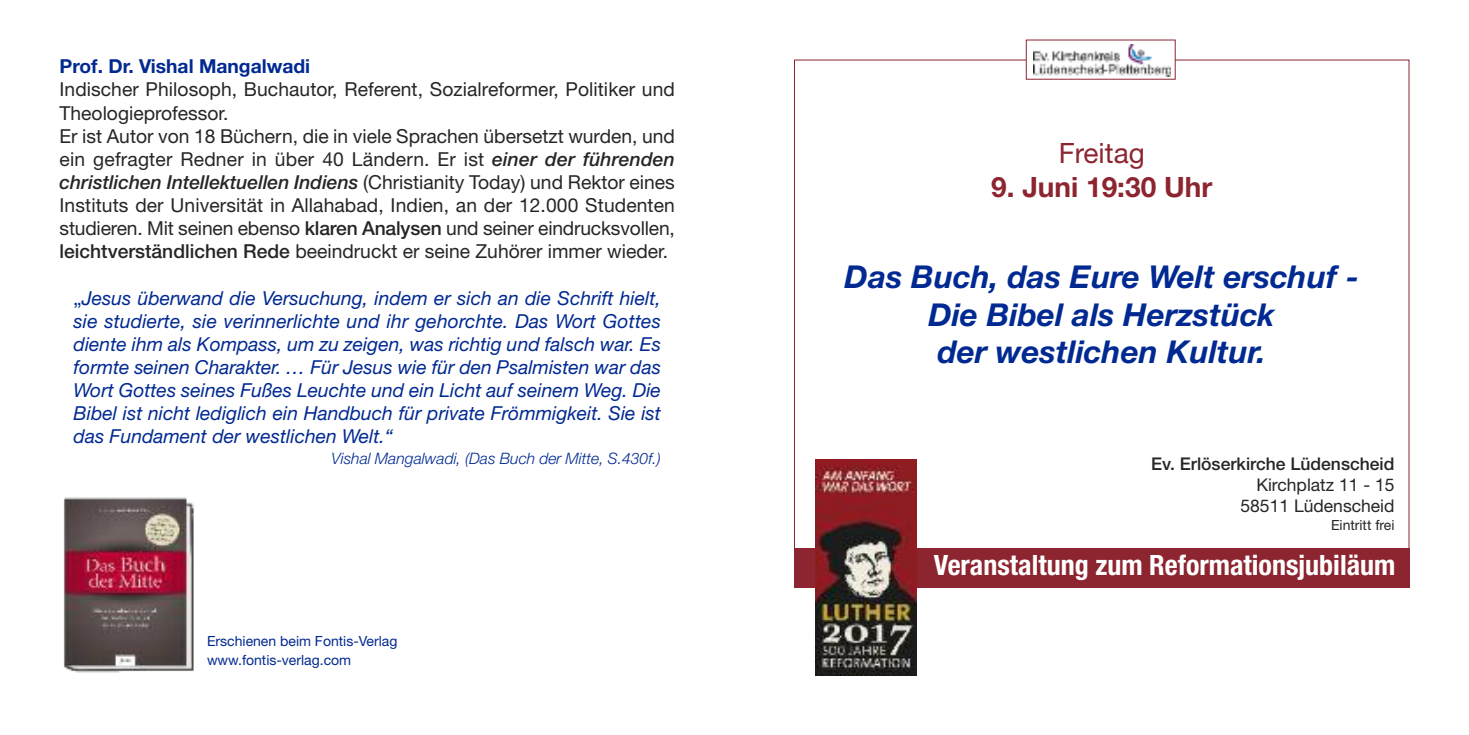
<style>
.page{position:relative;width:1469px;height:735px;background:#fff}
.page>*{position:absolute;margin:0;border:0;box-sizing:border-box;transform-origin:0 0}
.t1{font:italic 700 31.5px/37.8px "Helvetica Neue";color:#002991;text-align:center}
.t2{font:700 condensed 28px "Helvetica Neue";color:#fff}
.t3{font:700 28px "Helvetica Neue";color:#8d2530}
.t4{font:28px "Helvetica Neue";color:#8d2530}
.t5{font:19.25px/23.1px "Helvetica Neue";color:#272526}
.t6{font:italic 19.25px/23.1px "Helvetica Neue";color:#002991;text-align:justify}
.t7{font:700 19.25px "Helvetica Neue";color:#002991}
.t8{font:17.5px/21px "Helvetica Neue";color:#272526;text-align:right}
.t9{font:500 17.5px "Helvetica Neue";color:#272526}
.t10{font:italic 300 15.75px "Helvetica Neue";color:#002991}
.t11{font:14px/19.2px "Helvetica Neue";color:#002991}
.t12{font:14px "Helvetica Neue";color:#272526}
.s1{font-weight:500;font-style:italic}
.s2{font-weight:500}
.s3{font-style:normal}
</style>
<div class="page">
<img style="left:64px;top:497px;width:130px;height:176px">
<div style="left:794px;top:547px;width:615px;height:40px;background:#8d2530"></div>
<img style="left:815px;top:459px;width:101px;height:216px">
<img style="left:1033px;top:44px;width:137px;height:33px">
<p class="t7" style="left:60px;top:60px;width:252px">Prof. Dr. Vishal Mangalwadi</p>
<p class="t5" style="left:60px;top:80px;width:617px">Indischer Philosoph, Buchautor, Referent, Sozialreformer, Politiker und Theologieprofessor.<br>Er ist Autor von 18 Büchern, die in viele Sprachen übersetzt wurden, und ein gefragter Redner in über 40 Ländern. Er ist <span class="s1">einer der führenden christlichen Intellektuellen Indiens</span> (Christianity Today) und Rektor eines Instituts der Universität in Allahabad, Indien, an der 12.000 Studenten studieren. Mit seinen ebenso <span class="s2">klaren Analysen</span> und seiner eindrucksvollen, <span class="s2">leichtverständlichen Rede</span> beeindruckt er seine Zuhörer immer wieder.</p>
<p class="t6" style="left:74px;top:288px;width:589px"><span class="s3">„</span>Jesus überwand die Versuchung, indem er sich an die Schrift hielt, sie studierte, sie verinnerlichte und ihr gehorchte. Das Wort Gottes diente ihm als Kompass, um zu zeigen, was richtig und falsch war. Es formte seinen Charakter. … Für Jesus wie für den Psalmisten war das Wort Gottes seines Fußes Leuchte und ein Licht auf seinem Weg. Die Bibel ist nicht lediglich ein Handbuch für private Frömmigkeit. Sie ist das Fundament der westlichen Welt.“</p>
<p class="t10" style="left:331px;top:452px;width:331px">Vishal Mangalwadi, (Das Buch der Mitte, S.430f.)</p>
<p class="t11" style="left:207px;top:632px;width:192px">Erschienen beim Fontis-Verlag www.fontis-verlag.com</p>
<h2 class="t4" style="left:1058px;top:143px;width:88px">Freitag</h2>
<h2 class="t3" style="left:991px;top:177px;width:223px">9. Juni 19:30 Uhr</h2>
<h1 class="t1" style="left:844px;top:260px;width:515px">Das Buch, das Eure Welt erschuf -<br>Die Bibel als Herzstück<br>der westlichen Kultur.</h1>
<p class="t9" style="left:1151px;top:457px;width:245px">Ev. Erlöserkirche Lüdenscheid</p>
<p class="t8" style="left:1240px;top:476px;width:156px">Kirchplatz 11 - 15<br>58511 Lüdenscheid</p>
<p class="t12" style="left:1330px;top:520px;width:65px">Eintritt frei</p>
<h2 class="t2" style="left:933px;top:555px;width:463px">Veranstaltung zum Reformationsjubiläum</h2>
</div>
